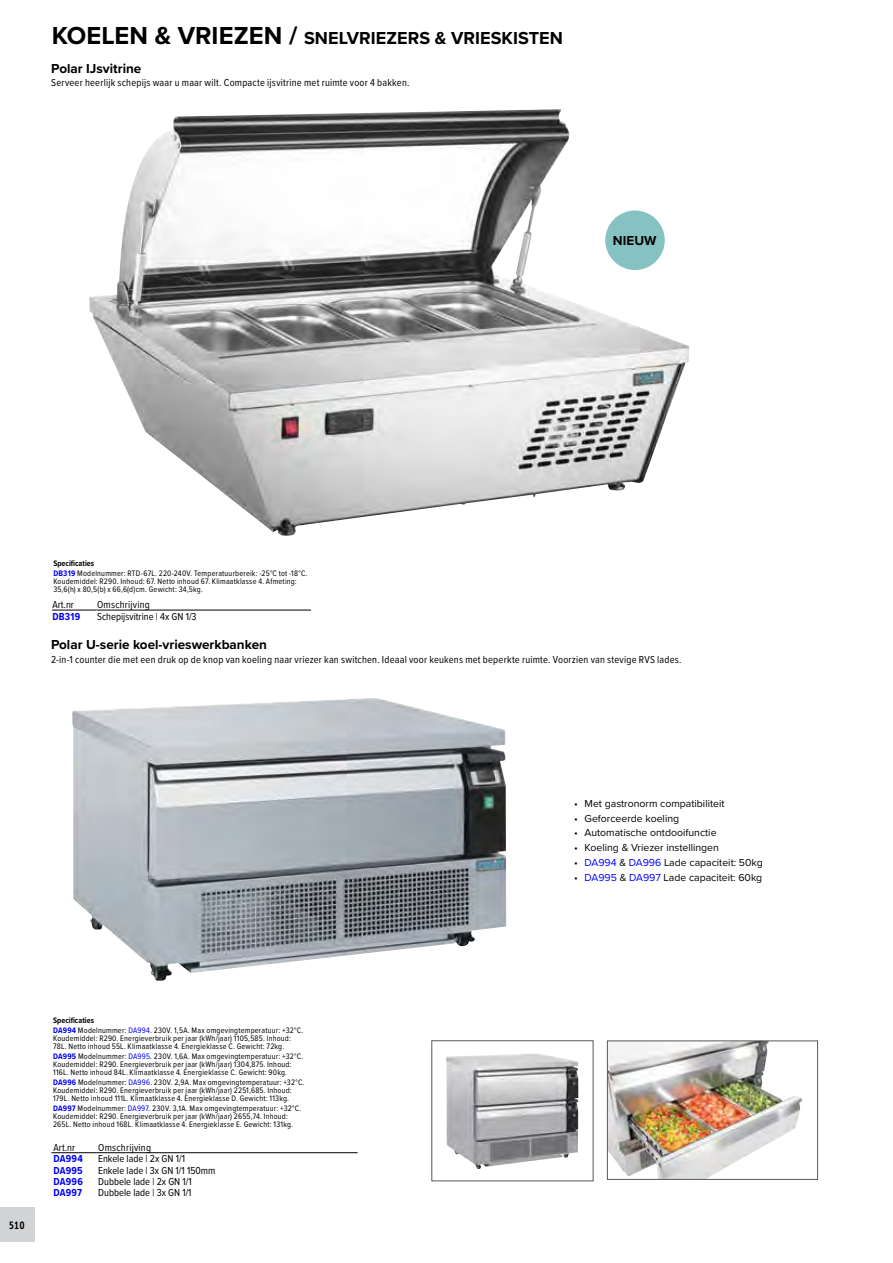
<style>
.page{position:relative;width:893px;height:1263px;background:#fff}
.page>*{position:absolute;margin:0;border:0;box-sizing:border-box;transform-origin:0 0}
.t1{font:700 18px "Proxima Nova";letter-spacing:.005em;color:#000}
.t2{font:700 13.5px "Proxima Nova";color:#000}
.t3{font:10.5px "Proxima Nova Cond";letter-spacing:.02em;color:#000}
.t4{font:10.5px "Proxima Nova";color:#000}
.t5{font:10.5px "Proxima Nova Cond";color:#000}
.t6{font:700 10.5px "Proxima Nova Cond";letter-spacing:.02em;color:#00f}
.t7{font:10.5px "Museo Sans Cond 700";color:#000}
.t8{font:8.25px/8.2px "Proxima Nova Cond";letter-spacing:.025em;color:#000}
.s1{font-size:25.5px}
.s2{font-weight:700}
.s3{font-weight:700;color:#00f}
.s4{color:#00f}
</style>
<div class="page">
<div style="left:0;top:1208px;width:34px;height:34px;background:#d1d3d4"></div>
<img style="left:72px;top:698px;width:434px;height:283px">
<img style="left:609px;top:1043px;width:193px;height:134px">
<div style="left:607px;top:1041px;width:211px;height:138px;border:1px solid #58595b"></div>
<img style="left:446px;top:1053px;width:132px;height:116px">
<svg style="left:51px;top:1153px;width:307px;height:1px"></svg>
<hr style="left:51px;top:1152px;width:45px;height:1px;background:#000">
<hr style="left:96px;top:1152px;width:262px;height:1px;background:#000">
<svg style="left:52px;top:609px;width:260px;height:2px"></svg>
<img style="left:89px;top:109px;width:600px;height:427px">
<h1 class="t1" style="left:52px;top:24px;width:513px"><span class="s1">KOELEN &amp; VRIEZEN /</span> SNELVRIEZERS &amp; VRIESKISTEN</h1>
<h2 class="t2" style="left:51px;top:58px;width:92px">Polar IJsvitrine</h2>
<p class="t3" style="left:51px;top:74px;width:360px">Serveer heerlijk schepijs waar u maar wilt. Compacte ijsvitrine met ruimte voor 4 bakken.</p>
<h2 class="t2" style="left:613px;top:231px;width:45px">NIEUW</h2>
<p class="t8" style="left:53px;top:558px;width:256px;line-height:9.4px"><span class="s2">Specificaties<br></span><span class="s3">DB319</span> Modelnummer: RTD-67L. 220-240V. Temperatuurbereik: -25°C tot -18°C.</p>
<p class="t8" style="left:53px;top:577px;width:245px">Koudemiddel: R290. Inhoud: 67. Netto inhoud 67. Klimaatklasse 4. Afmeting:<br>35,6(h) x 80,5(b) x 66,6(d)cm. Gewicht: 34,5kg.</p>
<p class="t3" style="left:52px;top:597px;width:23px">Art.nr</p>
<p class="t3" style="left:97px;top:597px;width:54px">Omschrijving</p>
<p class="t6" style="left:52px;top:609px;width:29px">DB319</p>
<p class="t5" style="left:97px;top:609px;width:101px">Schepijsvitrine | 4x GN 1/3</p>
<h2 class="t2" style="left:51px;top:635px;width:217px">Polar U-serie koel-vrieswerkbanken</h2>
<p class="t3" style="left:51px;top:652px;width:632px">2-in-1 counter die met een druk op de knop van koeling naar vriezer kan switchen. Ideaal voor keukens met beperkte ruimte. Voorzien van stevige RVS lades.</p>
<p class="t7" style="left:9px;top:1219px;width:17px">510</p>
<p class="t8" style="left:53px;top:1015px;width:252px;line-height:9.4px"><span class="s2">Specificaties<br></span><span class="s3">DA994</span> Modelnummer: <span class="s4">DA994</span>. 230V. 1,5A. Max omgevingtemperatuur: +32°C.</p>
<p class="t8" style="left:53px;top:1034px;width:239px">Koudemiddel: R290. Energieverbruik per jaar (kWh/jaar) 1105,585. Inhoud:<br>78L. Netto inhoud 55L. Klimaatklasse 4. Energieklasse C. Gewicht: 72kg.</p>
<p class="t8" style="left:53px;top:1051px;width:252px"><span class="s3">DA995</span> Modelnummer: <span class="s4">DA995</span>. 230V. 1,6A. Max omgevingtemperatuur: +32°C.<br>Koudemiddel: R290. Energieverbruik per jaar (kWh/jaar) 1304,875. Inhoud:<br>116L. Netto inhoud 84L. Klimaatklasse 4. Energieklasse C. Gewicht: 90kg.</p>
<p class="t8" style="left:53px;top:1077px;width:253px"><span class="s3">DA996</span> Modelnummer: <span class="s4">DA996</span>. 230V. 2,9A. Max omgevingtemperatuur: +32°C.<br>Koudemiddel: R290. Energieverbruik per jaar (kWh/jaar) 2251,685. Inhoud:<br>179L. Netto inhoud 111L. Klimaatklasse 4. Energieklasse D. Gewicht: 113kg.</p>
<p class="t8" style="left:53px;top:1103px;width:250px"><span class="s3">DA997</span> Modelnummer: <span class="s4">DA997</span>. 230V. 3,1A. Max omgevingtemperatuur: +32°C.<br>Koudemiddel: R290. Energieverbruik per jaar (kWh/jaar) 2655,74. Inhoud:<br>265L. Netto inhoud 168L. Klimaatklasse 4. Energieklasse E. Gewicht: 131kg.</p>
<p class="t3" style="left:54px;top:1139px;width:23px">Art.nr</p>
<p class="t3" style="left:98px;top:1139px;width:54px">Omschrijving</p>
<p class="t6" style="left:54px;top:1151px;width:31px">DA994</p>
<p class="t5" style="left:98px;top:1151px;width:88px">Enkele lade | 2x GN 1/1</p>
<p class="t6" style="left:54px;top:1162px;width:31px">DA995</p>
<p class="t5" style="left:98px;top:1162px;width:119px">Enkele lade | 3x GN 1/1 150mm</p>
<p class="t6" style="left:54px;top:1173px;width:31px">DA996</p>
<p class="t5" style="left:98px;top:1173px;width:95px">Dubbele lade | 2x GN 1/1</p>
<p class="t6" style="left:54px;top:1185px;width:30px">DA997</p>
<p class="t5" style="left:98px;top:1185px;width:95px">Dubbele lade | 3x GN 1/1</p>
<p class="t4" style="left:574px;top:795px;width:152px">• Met gastronorm compatibiliteit</p>
<p class="t4" style="left:574px;top:810px;width:107px">• Geforceerde koeling</p>
<p class="t4" style="left:574px;top:825px;width:144px">• Automatische ontdooifunctie</p>
<p class="t4" style="left:574px;top:840px;width:146px">• Koeling &amp; Vriezer instellingen</p>
<p class="t4" style="left:574px;top:854px;width:190px">• <span class="s4">DA994</span> &amp; <span class="s4">DA996</span> Lade capaciteit: 50kg</p>
<p class="t4" style="left:574px;top:869px;width:190px">• <span class="s4">DA995</span> &amp; <span class="s4">DA997</span> Lade capaciteit: 60kg</p>
</div>
